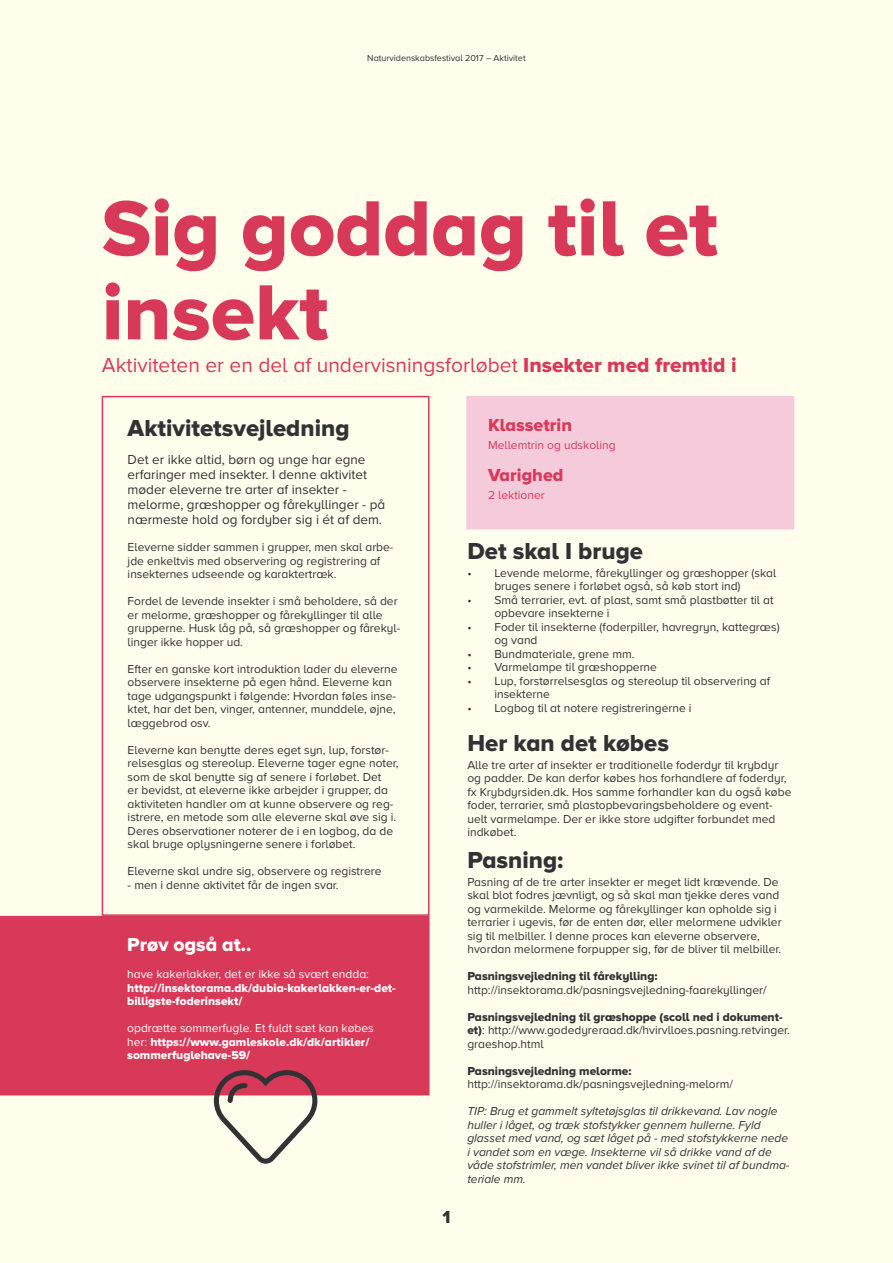
<style>
.page{position:relative;width:893px;height:1263px;background:#fff}
.page>*{position:absolute;margin:0;border:0;box-sizing:border-box;transform-origin:0 0}
.Header_Sub{font:800 81px/84px "Proxima Nova Astra";color:#d93958}
.Manchet{font:800 24px "Proxima Nova Astra";color:#323136}
.Header_Sub-2{font:21px "Proxima Nova Astra";color:#d93958}
.Header_Sub-3{font:800 19.5px "Proxima Nova Astra";color:#feffff}
.Manchet-2{font:800 18px "Proxima Nova Astra";color:#d93958}
.Body{font:800 18px "Proxima Nova Astra";color:#323136}
.Header_Sub-4{font:13.5px/15px "Proxima Nova Astra";color:#323136}
.Manchet-3{font:12px/13.5px "Proxima Nova Astra";color:#323136}
.Manchet-4{font:italic 12px/13.5px "Proxima Nova Astra";color:#323136}
.Header_Sub-5{font:800 12px/13.5px "Proxima Nova Astra";color:#feffff}
.Manchet-5{font:800 12px "Proxima Nova Astra";color:#323136}
.Manchet-6{font:12px "Proxima Nova Astra";color:#d93958}
.Header_Sub-6{font:9px "Proxima Nova Astra";color:#323136}
.s1{font-weight:800}
.s2{font-weight:400}
</style>
<div class="page">
<div style="left:1px;top:1px;width:891px;height:1261px;background:#fffdeb"></div>
<div style="left:466px;top:396px;width:328px;height:133px;background:#f5cbdc"></div>
<div style="left:102px;top:396px;width:328px;height:520px;border:2px solid #d93958"></div>
<div style="left:1px;top:916px;width:428px;height:179px;background:#d93958"></div>
<div style="left:0;top:916px;width:430px;height:179px;border:2px solid #d93958"></div>
<svg style="left:214px;top:1070px;width:103px;height:94px"></svg>
<p class="Header_Sub-6" style="left:367px;top:53px;width:160px">Naturvidenskabsfestival 2017 – Aktivitet</p>
<p class="Header_Sub" style="left:102px;top:191px;width:618px">Sig goddag til et insekt</p>
<p class="Header_Sub-2" style="left:102px;top:353px;width:636px">Aktiviteten er en del af undervisningsforløbet <span class="s1">Insekter med fremtid i</span></p>
<p class="Manchet" style="left:128px;top:414px;width:223px">Aktivitetsvejledning</p>
<p class="Header_Sub-4" style="left:128px;top:453px;width:259px">Det er ikke altid, børn og unge har egne erfaringer med insekter. I denne aktivitet møder eleverne tre arter af insekter - melorme, græshopper og fårekyllinger - på nærmeste hold og fordyber sig i ét af dem.</p>
<p class="Manchet-3" style="left:128px;top:541px;width:267px">Eleverne sidder sammen i grupper, men skal arbe&shy;jde enkeltvis med observering og registrering af insekternes udseende og karaktertræk.</p>
<p class="Manchet-3" style="left:128px;top:595px;width:274px">Fordel de levende insekter i små beholdere, så der er melorme, græshopper og fårekyllinger til alle grupperne. Husk låg på, så græshopper og fårekyl&shy;linger ikke hopper ud.</p>
<p class="Manchet-3" style="left:128px;top:662px;width:271px">Efter en ganske kort introduktion lader du eleverne observere insekterne på egen hånd. Eleverne kan tage udgangspunkt i følgende: Hvordan føles inse&shy;ktet, har det ben, vinger, antenner, munddele, øjne, læggebrod osv.</p>
<p class="Manchet-3" style="left:128px;top:743px;width:272px">Eleverne kan benytte deres eget syn, lup, forstør&shy;relsesglas og stereolup. Eleverne tager egne noter, som de skal benytte sig af senere i forløbet. Det<br>er bevidst, at eleverne ikke arbejder i grupper, da aktiviteten handler om at kunne observere og reg&shy;istrere, en metode som alle eleverne skal øve sig i.<br>Deres observationer noterer de i en logbog, da de skal bruge oplysningerne senere i forløbet.</p>
<p class="Manchet-3" style="left:128px;top:865px;width:255px">Eleverne skal undre sig, observere og registrere</p>
<p class="Manchet-3" style="left:128px;top:878px;width:213px">- men i denne aktivitet får de ingen svar.</p>
<p class="Header_Sub-3" style="left:127px;top:934px;width:126px">Prøv også at..</p>
<p class="Header_Sub-5" style="left:127px;top:968px;width:270px"><span class="s2">have kakerlakker, det er ikke så svært endda: </span>http://insektorama.dk/dubia-kakerlakken-er-det&shy;billigste-foderinsekt/</p>
<p class="Header_Sub-5" style="left:127px;top:1022px;width:248px"><span class="s2">opdrætte sommerfugle. Et fuldt sæt kan købes her:</span> https://www.gamleskole.dk/dk/artikler/ sommerfuglehave-59/</p>
<p class="Body" style="left:442px;top:1207px;width:10px">1</p>
<p class="Manchet-2" style="left:488px;top:415px;width:86px">Klassetrin</p>
<p class="Manchet-6" style="left:488px;top:438px;width:129px">Mellemtrin og udskoling</p>
<p class="Manchet-2" style="left:488px;top:464px;width:77px">Varighed</p>
<p class="Manchet-6" style="left:488px;top:488px;width:58px">2 lektioner</p>
<p class="Manchet" style="left:467px;top:537px;width:177px">Det skal I bruge</p>
<p class="Manchet-3" style="left:494px;top:566px;width:283px;text-indent:-27px">• Levende melorme, fårekyllinger og græshopper (skal bruges senere i forløbet også, så køb stort ind)</p>
<p class="Manchet-3" style="left:494px;top:593px;width:281px;text-indent:-27px">• Små terrarier, evt. af plast, samt små plastbøtter til at opbevare insekterne i</p>
<p class="Manchet-3" style="left:494px;top:620px;width:287px;text-indent:-27px">• Foder til insekterne (foderpiller, havregryn, kattegræs) og vand</p>
<p class="Manchet-3" style="left:467px;top:647px;width:169px">• Bundmateriale, grene mm.</p>
<p class="Manchet-3" style="left:467px;top:661px;width:191px">• Varmelampe til græshopperne</p>
<p class="Manchet-3" style="left:494px;top:674px;width:277px;text-indent:-27px">• Lup, forstørrelsesglas og stereolup til observering af insekterne</p>
<p class="Manchet-3" style="left:467px;top:701px;width:226px">• Logbog til at notere registreringerne i</p>
<p class="Manchet" style="left:467px;top:729px;width:203px">Her kan det købes</p>
<p class="Manchet-3" style="left:467px;top:758px;width:326px">Alle tre arter af insekter er traditionelle foderdyr til krybdyr og padder. De kan derfor købes hos forhandlere af foderdyr, fx Krybdyrsiden.dk. Hos samme forhandler kan du også købe foder, terrarier, små plastopbevaringsbeholdere og event&shy;uelt varmelampe. Der er ikke store udgifter forbundet med indkøbet.</p>
<p class="Manchet" style="left:467px;top:846px;width:98px">Pasning:</p>
<p class="Manchet-3" style="left:467px;top:875px;width:316px">Pasning af de tre arter insekter er meget lidt krævende. De skal blot fodres jævnligt, og så skal man tjekke deres vand og varmekilde. Melorme og fårekyllinger kan opholde sig i terrarier i ugevis, før de enten dør, eller melormene udvikler sig til melbiller. I denne proces kan eleverne observere, hvordan melormene forpupper sig, før de bliver til melbiller.</p>
<p class="Manchet-5" style="left:467px;top:969px;width:192px">Pasningsvejledning til fårekylling:</p>
<p class="Manchet-3" style="left:467px;top:983px;width:301px">http://insektorama.dk/pasningsvejledning-faarekyllinger/</p>
<p class="Manchet-3" style="left:467px;top:1010px;width:324px"><span class="s1">Pasningsvejledning til græshoppe (scoll ned i dokument&shy;et)</span>: http://www.godedyreraad.dk/hvirvlloes.pasning.retvinger. graeshop.html</p>
<p class="Manchet-5" style="left:467px;top:1064px;width:166px">Pasningsvejledning melorme:</p>
<p class="Manchet-3" style="left:467px;top:1078px;width:267px">http://insektorama.dk/pasningsvejledning-melorm/</p>
<p class="Manchet-4" style="left:467px;top:1105px;width:324px">TIP: Brug et gammelt syltetøjsglas til drikkevand. Lav nogle huller i låget, og træk stofstykker gennem hullerne. Fyld glasset med vand, og sæt låget på - med stofstykkerne nede i vandet som en væge. Insekterne vil så drikke vand af de våde stofstrimler, men vandet bliver ikke svinet til af bundma&shy;teriale mm.</p>
</div>
